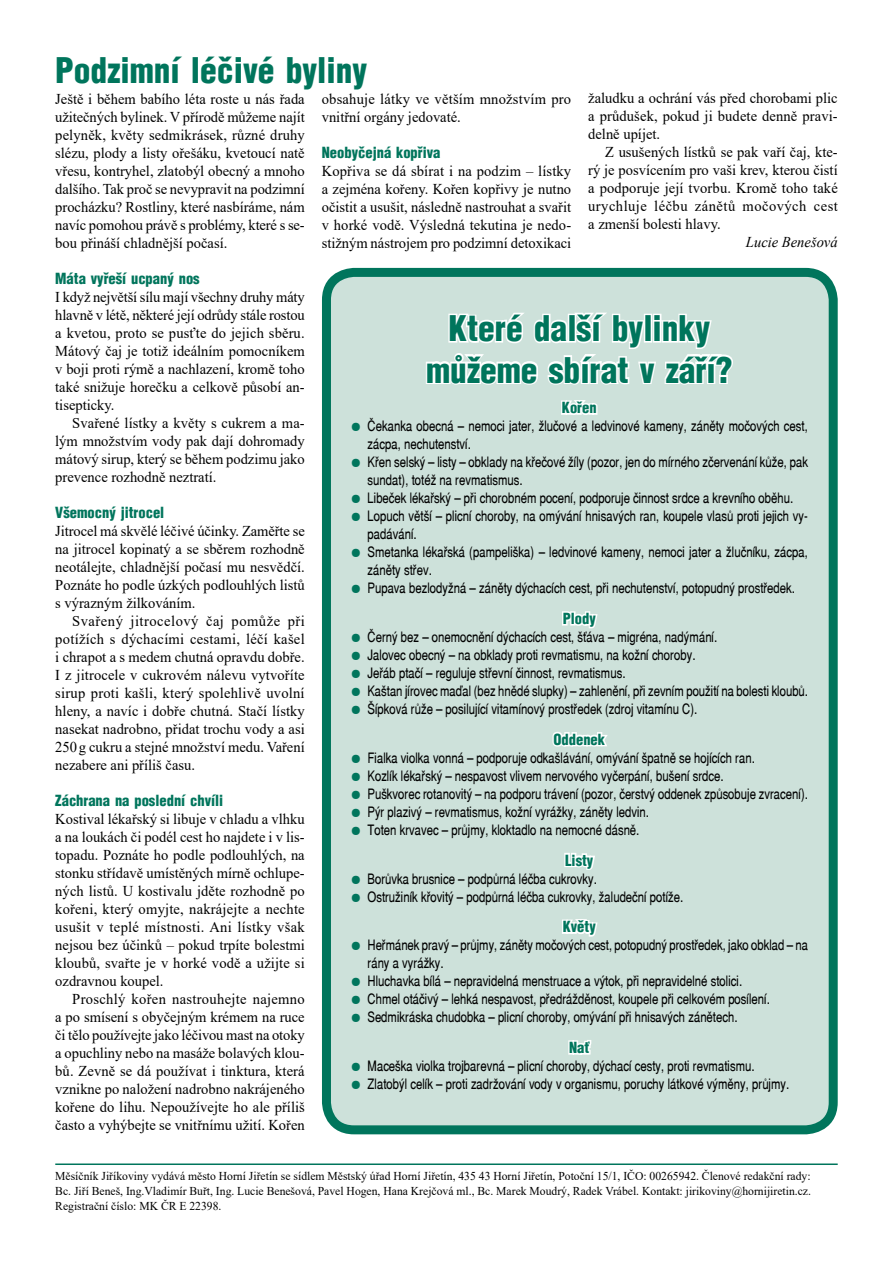
<style>
.page{position:relative;width:893px;height:1263px;background:#fff}
.page>*{position:absolute;margin:0;border:0;box-sizing:border-box;transform-origin:0 0}
.t1{font:34.5px/41.4px "Switzerland Cond Black CE";color:#00755c;text-align:center}
.t2{font:15px/18px "Times New Roman";color:#000;text-align:justify}
.t3{font:15px "Switzerland Cond Black CE";color:#00755c}
.t4{font:italic 15px "Times New Roman";color:#000}
.t5{font:14.25px/18px "Switzerland Narrow CE";color:#000}
.t6{font:12px/15px "Times New Roman";color:#000;text-align:justify}
.s1{color:#00755c}
</style>
<div class="page">
<div style="left:326px;top:272px;width:507px;height:858px;background:#cde1da;border-radius:28px"></div>
<svg style="left:426px;top:312px;width:307px;height:103px"></svg>
<svg style="left:562px;top:611px;width:36px;height:18px"></svg>
<svg style="left:552px;top:732px;width:56px;height:15px"></svg>
<svg style="left:564px;top:853px;width:31px;height:17px"></svg>
<svg style="left:562px;top:919px;width:36px;height:18px"></svg>
<svg style="left:568px;top:1040px;width:24px;height:15px"></svg>
<div style="left:322px;top:268px;width:516px;height:866px;border:9px solid #00755c;border-radius:28px"></div>
<hr style="left:55px;top:1163px;width:783px;height:2px;background:#00755c">
<h1 class="t1" style="left:55px;top:49px;width:314px">Podzimní léčivé byliny</h1>
<p class="t2" style="left:322px;top:90px;width:251px">obsahuje látky ve větším množstvím pro vnitřní orgány jedovaté.</p>
<p class="t3" style="left:322px;top:143px;width:120px">Neobyčejná kopřiva</p>
<p class="t2" style="left:322px;top:162px;width:251px">Kopřiva se dá sbírat i na podzim – lístky a zejména kořeny. Kořen kopřivy je nutno očistit a usušit, následně nastrouhat a svařit v horké vodě. Výsledná tekutina je nedo&shy;stižným nástrojem pro podzimní detoxikaci</p>
<p class="t2" style="left:588px;top:88px;width:251px">žaludku a ochrání vás před chorobami plic a průdušek, pokud ji budete denně pravi&shy;delně upíjet.</p>
<p class="t2" style="left:588px;top:142px;width:251px;text-indent:17px">Z usušených lístků se pak vaří čaj, kte&shy;rý je posvícením pro vaši krev, kterou čistí a podporuje její tvorbu. Kromě toho také urychluje léčbu zánětů močových cest a zmenší bolesti hlavy.</p>
<p class="t4" style="left:746px;top:231px;width:93px">Lucie Benešová</p>
<p class="t2" style="left:55px;top:90px;width:251px">Ještě i během babího léta roste u nás řada užitečných bylinek. V přírodě můžeme najít pelyněk, květy sedmikrásek, různé druhy slézu, plody a listy ořešáku, kvetoucí natě vřesu, kontryhel, zlatobýl obecný a mnoho dalšího. Tak proč se nevypravit na podzimní procházku? Rostliny, které nasbíráme, nám navíc pomohou právě s problémy, které s se&shy;bou přináší chladnější počasí.</p>
<p class="t3" style="left:55px;top:269px;width:146px">Máta vyřeší ucpaný nos</p>
<p class="t2" style="left:55px;top:288px;width:251px">I když největší sílu mají všechny druhy máty hlavně v létě, některé její odrůdy stále rostou a kvetou, proto se pusťte do jejich sběru.<br>Mátový čaj je totiž ideálním pomocníkem v boji proti rýmě a nachlazení, kromě toho také snižuje horečku a celkově působí an&shy;tisepticky.</p>
<p class="t2" style="left:55px;top:414px;width:251px;text-indent:17px">Svařené lístky a květy s cukrem a ma&shy;lým množstvím vody pak dají dohromady mátový sirup, který se během podzimu jako prevence rozhodně neztratí.</p>
<p class="t3" style="left:55px;top:503px;width:111px">Všemocný jitrocel</p>
<p class="t2" style="left:55px;top:522px;width:251px">Jitrocel má skvělé léčivé účinky. Zaměřte se na jitrocel kopinatý a se sběrem rozhodně neotálejte, chladnější počasí mu nesvědčí.<br>Poznáte ho podle úzkých podlouhlých listů s výrazným žilkováním.</p>
<p class="t2" style="left:55px;top:612px;width:251px;text-indent:17px">Svařený jitrocelový čaj pomůže při potížích s dýchacími cestami, léčí kašel i chrapot a s medem chutná opravdu dobře.<br>I z jitrocele v cukrovém nálevu vytvoříte sirup proti kašli, který spolehlivě uvolní hleny, a navíc i dobře chutná. Stačí lístky nasekat nadrobno, přidat trochu vody a asi 250g cukru a stejné množství medu. Vaření nezabere ani příliš času.</p>
<p class="t3" style="left:55px;top:791px;width:169px">Záchrana na poslední chvíli</p>
<p class="t2" style="left:55px;top:810px;width:251px">Kostival lékařský si libuje v chladu a vlhku a na loukách či podél cest ho najdete i v lis&shy;topadu. Poznáte ho podle podlouhlých, na stonku střídavě umístěných mírně ochlupe&shy;ných listů. U kostivalu jděte rozhodně po kořeni, který omyjte, nakrájejte a nechte usušit v teplé místnosti. Ani lístky však nejsou bez účinků – pokud trpíte bolestmi kloubů, svařte je v horké vodě a užijte si ozdravnou koupel.</p>
<p class="t2" style="left:55px;top:990px;width:251px;text-indent:17px">Proschlý kořen nastrouhejte najemno a po smísení s obyčejným krémem na ruce či tělo používejte jako léčivou mast na otoky a opuchliny nebo na masáže bolavých klou&shy;bů. Zevně se dá používat i tinktura, která vznikne po naložení nadrobno nakrájeného kořene do lihu. Nepoužívejte ho ale příliš často a vyhýbejte se vnitřnímu užití. Kořen</p>
<h1 class="t1" style="left:426px;top:307px;width:308px">Které další bylinky můžeme sbírat v září?</h1>
<p class="t3" style="left:562px;top:398px;width:36px">Kořen</p>
<p class="t5" style="left:367px;top:417px;width:442px;text-indent:-17px"><span class="s1">●</span> Čekanka obecná – nemoci jater, žlučové a ledvinové kameny, záněty močových cest, zácpa, nechutenství.</p>
<p class="t5" style="left:367px;top:453px;width:442px;text-indent:-17px"><span class="s1">●</span> Křen selský – listy – obklady na křečové žíly (pozor, jen do mírného zčervenání kůže, pak sundat), totéž na revmatismus.</p>
<p class="t5" style="left:350px;top:489px;width:444px"><span class="s1">●</span> Libeček lékařský – při chorobném pocení, podporuje činnost srdce a krevního oběhu.</p>
<p class="t5" style="left:368px;top:507px;width:442px;text-indent:-17px"><span class="s1">●</span> Lopuch větší – plicní choroby, na omývání hnisavých ran, koupele vlasů proti jejich vy&shy;padávání.</p>
<p class="t5" style="left:368px;top:543px;width:442px;text-indent:-17px"><span class="s1">●</span> Smetanka lékařská (pampeliška) – ledvinové kameny, nemoci jater a žlučníku, zácpa, záněty střev.</p>
<p class="t5" style="left:350px;top:579px;width:446px"><span class="s1">●</span> Pupava bezlodyžná – záněty dýchacích cest, při nechutenství, potopudný prostředek.</p>
<p class="t3" style="left:563px;top:609px;width:35px">Plody</p>
<p class="t5" style="left:351px;top:628px;width:368px"><span class="s1">●</span> Černý bez – onemocnění dýchacích cest, šťáva – migréna, nadýmání.</p>
<p class="t5" style="left:350px;top:646px;width:346px"><span class="s1">●</span> Jalovec obecný – na obklady proti revmatismu, na kožní choroby.</p>
<p class="t5" style="left:350px;top:664px;width:277px"><span class="s1">●</span> Jeřáb ptačí – reguluje střevní činnost, revmatismus.</p>
<p class="t5" style="left:350px;top:682px;width:459px"><span class="s1">●</span> Kaštan jírovec maďal (bez hnědé slupky) – zahlenění, při zevním použití na bolesti kloubů.</p>
<p class="t5" style="left:350px;top:700px;width:348px"><span class="s1">●</span> Šípková růže – posilující vitamínový prostředek (zdroj vitamínu C).</p>
<p class="t3" style="left:553px;top:730px;width:53px">Oddenek</p>
<p class="t5" style="left:351px;top:749px;width:406px"><span class="s1">●</span> Fialka violka vonná – podporuje odkašlávání, omývání špatně se hojících ran.</p>
<p class="t5" style="left:350px;top:767px;width:375px"><span class="s1">●</span> Kozlík lékařský – nespavost vlivem nervového vyčerpání, bušení srdce.</p>
<p class="t5" style="left:350px;top:785px;width:459px"><span class="s1">●</span> Puškvorec rotanovitý – na podporu trávení (pozor, čerstvý oddenek způsobuje zvracení).</p>
<p class="t5" style="left:350px;top:803px;width:300px"><span class="s1">●</span> Pýr plazivý – revmatismus, kožní vyrážky, záněty ledvin.</p>
<p class="t5" style="left:350px;top:821px;width:290px"><span class="s1">●</span> Toten krvavec – průjmy, kloktadlo na nemocné dásně.</p>
<p class="t3" style="left:565px;top:850px;width:30px">Listy</p>
<p class="t5" style="left:351px;top:870px;width:248px"><span class="s1">●</span> Borůvka brusnice – podpůrná léčba cukrovky.</p>
<p class="t5" style="left:350px;top:887px;width:334px"><span class="s1">●</span> Ostružiník křovitý – podpůrná léčba cukrovky, žaludeční potíže.</p>
<p class="t3" style="left:563px;top:917px;width:35px">Květy</p>
<p class="t5" style="left:368px;top:936px;width:442px;text-indent:-17px"><span class="s1">●</span> Heřmánek pravý – průjmy, záněty močových cest, potopudný prostředek, jako obklad – na rány a vyrážky.</p>
<p class="t5" style="left:350px;top:972px;width:393px"><span class="s1">●</span> Hluchavka bílá – nepravidelná menstruace a výtok, při nepravidelné stolici.</p>
<p class="t5" style="left:350px;top:990px;width:421px"><span class="s1">●</span> Chmel otáčivý – lehká nespavost, předrážděnost, koupele při celkovém posílení.</p>
<p class="t5" style="left:350px;top:1008px;width:389px"><span class="s1">●</span> Sedmikráska chudobka – plicní choroby, omývání při hnisavých zánětech.</p>
<p class="t3" style="left:569px;top:1038px;width:22px">Nať</p>
<p class="t5" style="left:351px;top:1057px;width:406px"><span class="s1">●</span> Maceška violka trojbarevná – plicní choroby, dýchací cesty, proti revmatismu.</p>
<p class="t5" style="left:350px;top:1075px;width:440px"><span class="s1">●</span> Zlatobýl celík – proti zadržování vody v organismu, poruchy látkové výměny, průjmy.</p>
<p class="t6" style="left:55px;top:1168px;width:757px">Měsíčník Jiříkoviny vydává město Horní Jiřetín se sídlem Městský úřad Horní Jiřetín, 435 43 Horní Jiřetín, Potoční 15/1, IČO: 00265942. Členové redakční rady:<br>Bc. Jiří Beneš, Ing.Vladimír Buřt, Ing. Lucie Benešová, Pavel Hogen, Hana Krejčová ml., Bc. Marek Moudrý, Radek Vrábel. Kontakt: jirikoviny@hornijiretin.cz.<br>Registrační číslo: MK ČR E 22398.</p>
</div>
